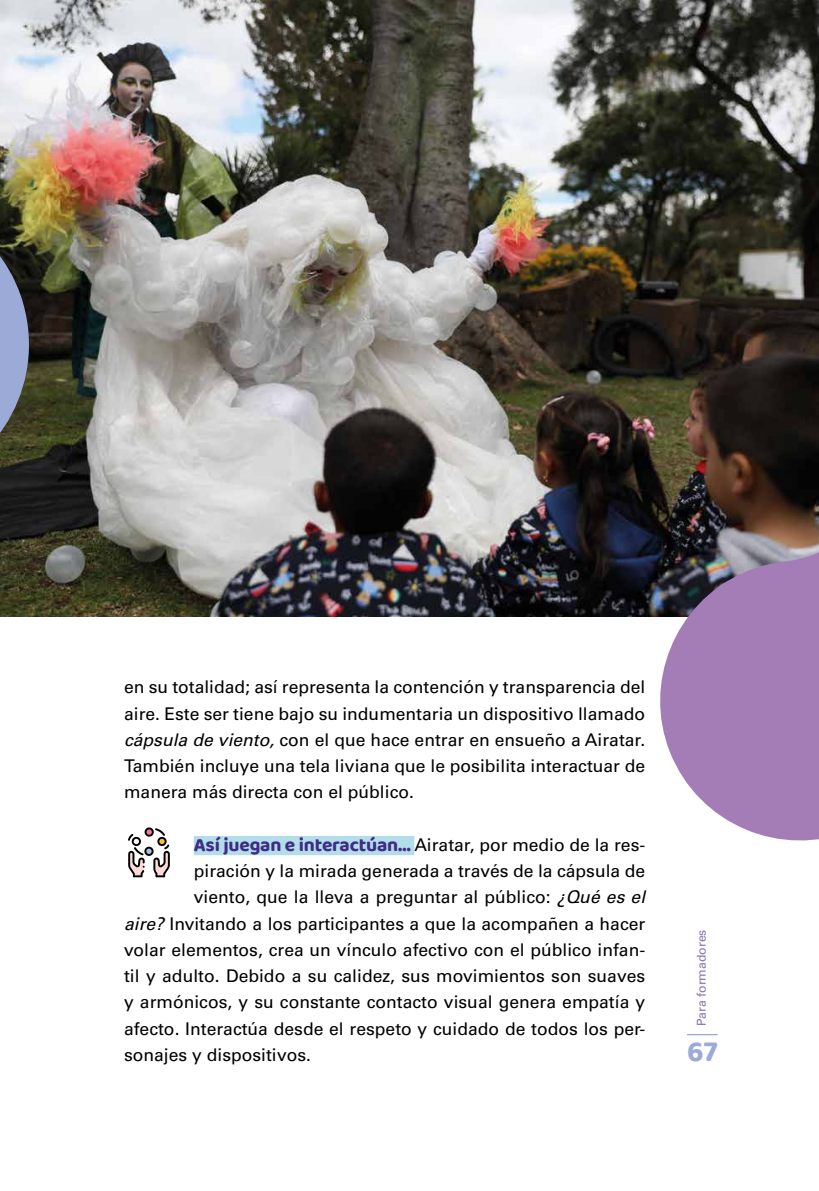
<style>
.page{position:relative;width:819px;height:1191px;background:#fff}
.page>*{position:absolute;margin:0;border:0;box-sizing:border-box;transform-origin:0 0}
.t1{font:700 29.75px "Baloo Tammudu 2";color:#9caad7}
.t2{font:17.5px/26.2px "Univers LT Std";color:#000;text-align:justify}
.t3{font:12.25px "Univers LT Std";color:#8673b3}
.s1{font-style:italic}
.s2{font-family:"Baloo Tammudu 2";font-weight:700;font-size:19.25px;color:#402b86}
</style>
<div class="page">
<hr style="left:687px;top:1034px;width:30px;height:1px;background:#9caad7">
<img style="left:49px;top:0;width:770px;height:616px">
<div style="left:194px;top:836px;width:220px;height:19px;background:#b3dee9"></div>
<img style="left:0;top:0;width:49px;height:617px">
<svg style="left:128px;top:827px;width:42px;height:50px"></svg>
<svg style="left:642px;top:364px;width:177px;height:477px;background:#7c687d"></svg>
<p class="t2" style="left:124px;top:674px;width:522px">en su totalidad; así representa la contención y transparencia del aire. Este ser tiene bajo su indumentaria un dispositivo llamado <span class="s1">cápsula de viento,</span> con el que hace entrar en ensueño a Airatar.<br>También incluye una tela liviana que le posibilita interactuar de manera más directa con el público.</p>
<p class="t2" style="left:194px;top:831px;width:453px"><span class="s2">Así juegan e interactúan…</span> Airatar, por medio de la res-</p>
<p class="t2" style="left:194px;top:858px;width:453px">piración y la mirada generada a través de la cápsula de</p>
<p class="t2" style="left:194px;top:884px;width:453px">viento, que la lleva a preguntar al público: <span class="s1">¿Qué es el</span></p>
<p class="t2" style="left:124px;top:910px;width:522px"><span class="s1">aire?</span> Invitando a los participantes a que la acompañen a hacer</p>
<p class="t2" style="left:124px;top:936px;width:522px">volar elementos, crea un vínculo afectivo con el público infan-</p>
<p class="t2" style="left:124px;top:963px;width:522px">til y adulto. Debido a su calidez, sus movimientos son suaves</p>
<p class="t2" style="left:124px;top:989px;width:522px">y armónicos, y su constante contacto visual genera empatía y</p>
<p class="t2" style="left:124px;top:1015px;width:522px">afecto. Interactúa desde el respeto y cuidado de todos los per-</p>
<p class="t2" style="left:124px;top:1041px;width:188px">sonajes y dispositivos.</p>
<p class="t3" style="left:694px;top:1025px;width:98px;rotate:-90deg">Para formadores</p>
<h1 class="t1" style="left:687px;top:1033px;width:32px">67</h1>
</div>
